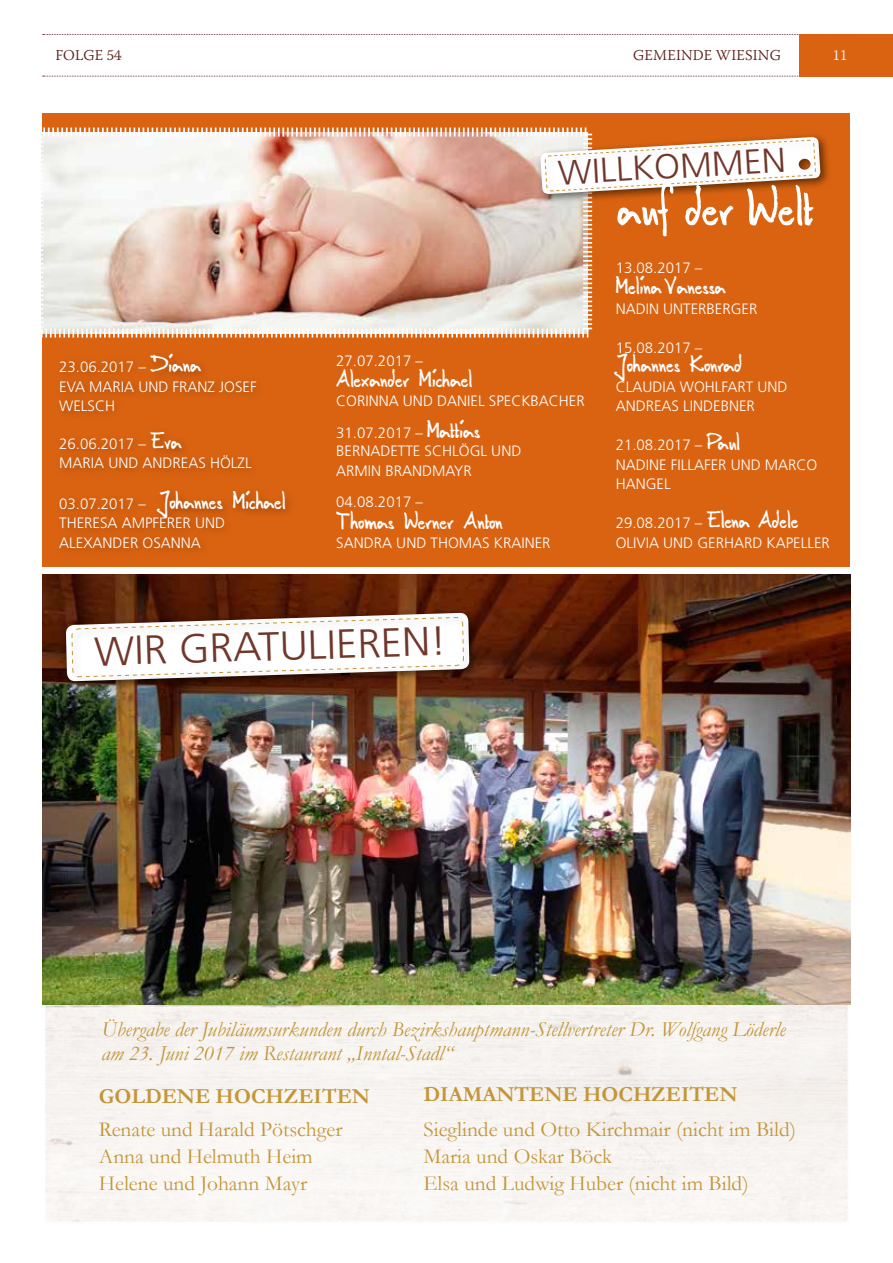
<style>
.page{position:relative;width:893px;height:1263px;background:#fff}
.page>*{position:absolute;margin:0;border:0;box-sizing:border-box;transform-origin:0 0}
.t1{font:53.4px "Anilin";color:#fff}
.t2{font:300 40.65px "Frutiger";color:#71372b;scale:1.04 1}
.t3{font:300 34.5px "Frutiger";color:#71372b;scale:1.04 1}
.t4{font:24px "Anilin";color:#fff}
.t5{font:21.45px/27px "Garamond";color:#c39638}
.t6{font:italic 21.45px/24.5px "Garamond";color:#c39638}
.t7{font:700 21.45px "Garamond";color:#c39638}
.t8{font:300 15px/19.5px "Frutiger";color:#fff}
.t9{font:300 15px "Warnock Pro";letter-spacing:.015em;color:#571c14}
.t10{font:300 15px "Warnock Pro";color:#fff}
.s1{font-family:"Anilin";font-weight:400;font-size:24px}
.s2{font-family:"Frutiger";font-weight:300;font-size:15px}
</style>
<div class="page">
<svg style="left:43px;top:76px;width:756px;height:1px"></svg>
<svg style="left:43px;top:34px;width:756px;height:1px"></svg>
<div style="left:799px;top:34px;width:94px;height:43px;background:#da6311"></div>
<div style="left:43px;top:114px;width:807px;height:453px;background:#da6311"></div>
<div style="left:55px;top:349px;width:241px;height:209px;background:#000;opacity:.3"></div>
<svg style="left:41px;top:126px;width:552px;height:213px;background:#e2c5b6"></svg>
<div style="left:535px;top:132px;width:296px;height:73px;background:#000;opacity:.55"></div>
<div style="left:540px;top:135px;width:287px;height:67px;background:#000;opacity:.55"></div>
<svg style="left:540px;top:137px;width:281px;height:74px"></svg>
<img style="left:42px;top:580px;width:809px;height:644px">
<p class="t9" style="left:55px;top:46px;width:68px">FOLGE 54</p>
<p class="t9" style="left:633px;top:46px;width:149px">GEMEINDE WIESING</p>
<p class="t10" style="left:833px;top:46px;width:16px">11</p>
<p class="t8" style="left:59px;top:357px;width:199px">23.06.2017 – <span class="s1">Diana<br></span>EVA MARIA UND FRANZ JOSEF<br>WELSCH</p>
<p class="t8" style="left:59px;top:434px;width:194px">26.06.2017 – <span class="s1">Eva<br></span>MARIA UND ANDREAS HÖLZL</p>
<h3 class="t4" style="left:59px;top:485px;width:228px"><span class="s2">03.07.2017 –</span> Johannes Michael</h3>
<p class="t8" style="left:59px;top:513px;width:167px">THERESA AMPFERER UND<br>ALEXANDER OSANNA</p>
<h3 class="t3" style="left:557px;top:153px;width:221px;rotate:-3deg">WILLKOMMEN</h3>
<h1 class="t1" style="left:618px;top:174px;width:198px">auf der Welt</h1>
<p class="t8" style="left:336px;top:351px;width:88px">27.07.2017 –</p>
<h3 class="t4" style="left:336px;top:364px;width:138px">Alexander Michael</h3>
<p class="t8" style="left:336px;top:385px;width:250px;line-height:31.5px">CORINNA UND DANIEL SPECKBACHER<br>31.07.2017 – <span class="s1">Mattias</span></p>
<p class="t8" style="left:336px;top:441px;width:187px">BERNADETTE SCHLÖGL UND<br>ARMIN BRANDMAYR</p>
<p class="t8" style="left:336px;top:492px;width:88px">04.08.2017 –</p>
<h3 class="t4" style="left:336px;top:505px;width:168px">Thomas Werner Anton</h3>
<p class="t8" style="left:336px;top:533px;width:216px">SANDRA UND THOMAS KRAINER</p>
<p class="t8" style="left:616px;top:258px;width:88px">13.08.2017 –</p>
<h3 class="t4" style="left:616px;top:271px;width:112px">Melina Vanessa</h3>
<p class="t8" style="left:616px;top:299px;width:143px">NADIN UNTERBERGER</p>
<p class="t8" style="left:616px;top:338px;width:88px">15.08.2017 –</p>
<h3 class="t4" style="left:616px;top:349px;width:128px">Johannes Konrad</h3>
<p class="t8" style="left:616px;top:377px;width:173px">CLAUDIA WOHLFART UND<br>ANDREAS LINDEBNER</p>
<p class="t8" style="left:616px;top:435px;width:203px">21.08.2017 – <span class="s1">Paul<br></span>NADINE FILLAFER UND MARCO<br>HANGEL</p>
<p class="t8" style="left:616px;top:513px;width:216px">29.08.2017 – <span class="s1">Elena Adele<br></span>OLIVIA UND GERHARD KAPELLER</p>
<h2 class="t2" style="left:93px;top:629px;width:341px;rotate:-2deg">WIR GRATULIEREN!</h2>
<h3 class="t6" style="left:101px;top:1016px;width:686px">Übergabe der Jubiläumsurkunden durch Bezirkshauptmann-Stellvertreter Dr. Wolfgang Löderle am 23. Juni 2017 im Restaurant „Inntal-Stadl“</h3>
<h3 class="t7" style="left:99px;top:1082px;width:273px">GOLDENE HOCHZEITEN</h3>
<h3 class="t5" style="left:99px;top:1115px;width:245px">Renate und Harald Pötschger<br>Anna und Helmuth Heim<br>Helene und Johann Mayr</h3>
<h3 class="t7" style="left:423px;top:1080px;width:315px">DIAMANTENE HOCHZEITEN</h3>
<h3 class="t5" style="left:423px;top:1115px;width:374px">Sieglinde und Otto Kirchmair (nicht im Bild)<br>Maria und Oskar Böck<br>Elsa und Ludwig Huber (nicht im Bild)</h3>
</div>
